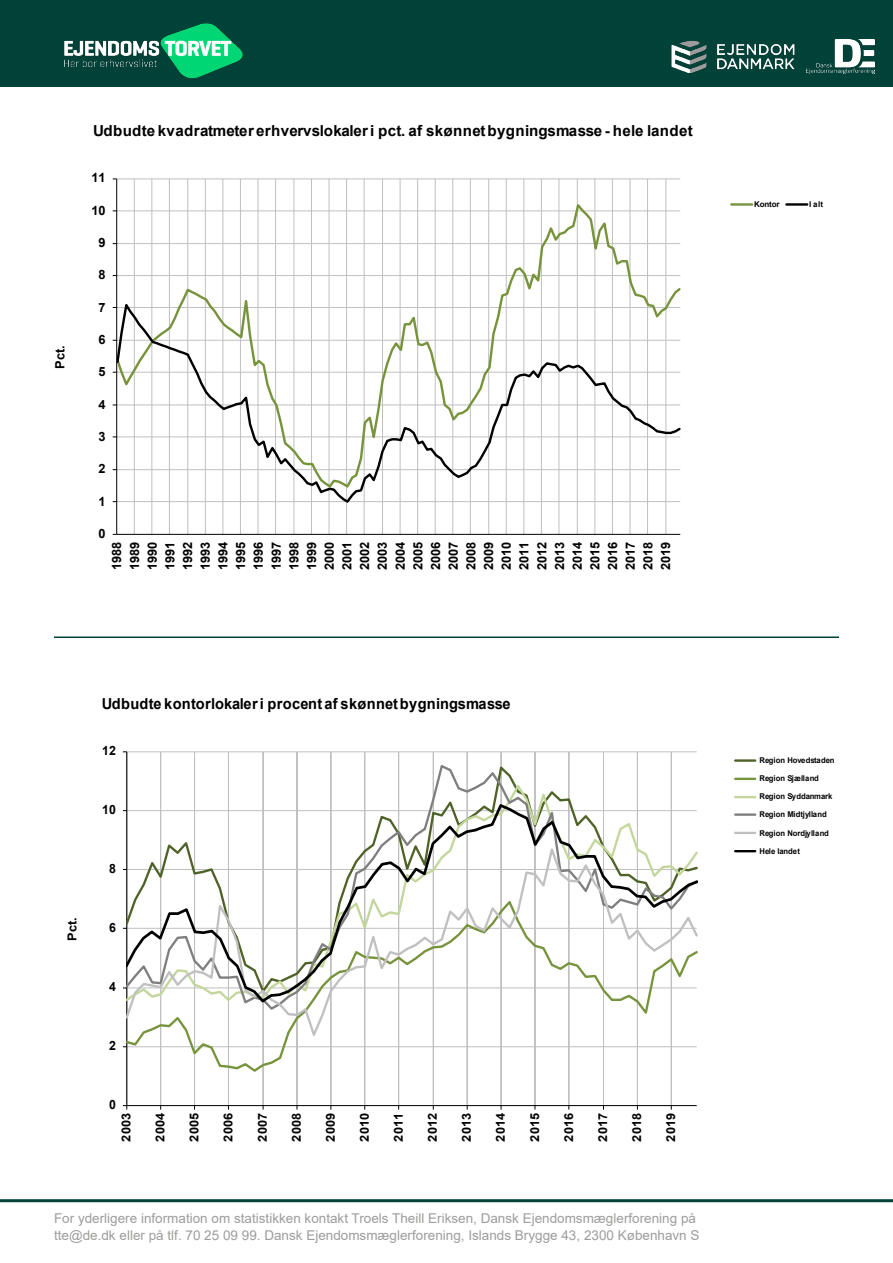
<style>
.page{position:relative;width:893px;height:1263px;background:#fff}
.page>*{position:absolute;margin:0;border:0;box-sizing:border-box;transform-origin:0 0}
.t1{font:700 15.15px "Arial";letter-spacing:.02em;color:#000}
.t2{font:13.5px/16.2px "Arial";color:#9c9d9b}
.t3{font:700 12.75px/17.7px "Arial";letter-spacing:.005em;color:#000;text-align:justify}
.t4{font:700 12.3px "Arial";letter-spacing:.005em;color:#000}
.t5{font:700 7.95px "Arial";letter-spacing:-.01em;color:#000}
</style>
<div class="page">
<hr style="left:0;top:1199px;width:893px;height:3px;background:#004238">
<hr style="left:54px;top:636px;width:785px;height:2px;background:#004238">
<hr style="left:0;top:0;width:1px;height:87px;background:#004238">
<hr style="left:127px;top:751px;width:570px;height:1px;background:#c0c0c0">
<hr style="left:160px;top:752px;width:1px;height:353px;background:#c0c0c0">
<hr style="left:194px;top:752px;width:1px;height:353px;background:#c0c0c0">
<hr style="left:228px;top:752px;width:1px;height:353px;background:#c0c0c0">
<hr style="left:263px;top:752px;width:1px;height:353px;background:#c0c0c0">
<hr style="left:297px;top:752px;width:1px;height:353px;background:#c0c0c0">
<hr style="left:330px;top:752px;width:1px;height:353px;background:#c0c0c0">
<hr style="left:364px;top:752px;width:1px;height:353px;background:#c0c0c0">
<hr style="left:398px;top:752px;width:1px;height:353px;background:#c0c0c0">
<hr style="left:433px;top:752px;width:1px;height:353px;background:#c0c0c0">
<hr style="left:467px;top:752px;width:1px;height:353px;background:#c0c0c0">
<hr style="left:501px;top:752px;width:1px;height:353px;background:#c0c0c0">
<hr style="left:535px;top:752px;width:1px;height:353px;background:#c0c0c0">
<hr style="left:568px;top:752px;width:1px;height:353px;background:#c0c0c0">
<hr style="left:603px;top:752px;width:1px;height:353px;background:#c0c0c0">
<hr style="left:637px;top:752px;width:1px;height:353px;background:#c0c0c0">
<hr style="left:671px;top:752px;width:1px;height:353px;background:#c0c0c0">
<hr style="left:126px;top:752px;width:1px;height:353px;background:#000">
<hr style="left:127px;top:1105px;width:570px;height:1px;background:#000">
<svg style="left:126px;top:1041px;width:571px;height:32px"></svg>
<svg style="left:126px;top:763px;width:545px;height:39px"></svg>
<svg style="left:126px;top:1004px;width:545px;height:37px"></svg>
<svg style="left:126px;top:802px;width:571px;height:202px"></svg>
<hr style="left:735px;top:759px;width:20px;height:3px;background:#4f6228">
<hr style="left:735px;top:778px;width:20px;height:2px;background:#77933c">
<hr style="left:735px;top:796px;width:20px;height:2px;background:#c3d69b">
<hr style="left:735px;top:813px;width:20px;height:3px;background:#7f7f7f">
<hr style="left:735px;top:832px;width:20px;height:2px;background:#c0c0c0">
<hr style="left:735px;top:850px;width:20px;height:2px;background:#000">
<hr style="left:117px;top:178px;width:563px;height:1px;background:#c0c0c0">
<hr style="left:134px;top:179px;width:1px;height:355px;background:#bfbfbf">
<hr style="left:151px;top:179px;width:1px;height:355px;background:#bfbfbf">
<hr style="left:169px;top:179px;width:1px;height:355px;background:#bfbfbf">
<hr style="left:187px;top:179px;width:1px;height:355px;background:#bfbfbf">
<hr style="left:205px;top:179px;width:1px;height:355px;background:#bfbfbf">
<hr style="left:222px;top:179px;width:1px;height:355px;background:#bfbfbf">
<hr style="left:240px;top:179px;width:1px;height:355px;background:#bfbfbf">
<hr style="left:258px;top:179px;width:1px;height:355px;background:#bfbfbf">
<hr style="left:275px;top:179px;width:1px;height:355px;background:#bfbfbf">
<hr style="left:294px;top:179px;width:1px;height:355px;background:#bfbfbf">
<hr style="left:311px;top:179px;width:1px;height:355px;background:#bfbfbf">
<hr style="left:329px;top:179px;width:1px;height:355px;background:#bfbfbf">
<hr style="left:346px;top:179px;width:1px;height:355px;background:#bfbfbf">
<hr style="left:364px;top:179px;width:1px;height:355px;background:#bfbfbf">
<hr style="left:382px;top:179px;width:1px;height:355px;background:#bfbfbf">
<hr style="left:400px;top:179px;width:1px;height:355px;background:#bfbfbf">
<hr style="left:417px;top:179px;width:1px;height:355px;background:#bfbfbf">
<hr style="left:435px;top:179px;width:1px;height:355px;background:#bfbfbf">
<hr style="left:452px;top:179px;width:1px;height:355px;background:#bfbfbf">
<hr style="left:470px;top:179px;width:1px;height:355px;background:#bfbfbf">
<hr style="left:488px;top:179px;width:1px;height:355px;background:#bfbfbf">
<hr style="left:506px;top:179px;width:1px;height:355px;background:#bfbfbf">
<hr style="left:523px;top:179px;width:1px;height:355px;background:#bfbfbf">
<hr style="left:541px;top:179px;width:1px;height:355px;background:#bfbfbf">
<hr style="left:558px;top:179px;width:1px;height:355px;background:#bfbfbf">
<hr style="left:577px;top:179px;width:1px;height:355px;background:#bfbfbf">
<hr style="left:594px;top:179px;width:1px;height:355px;background:#bfbfbf">
<hr style="left:612px;top:179px;width:1px;height:355px;background:#bfbfbf">
<hr style="left:630px;top:179px;width:1px;height:355px;background:#bfbfbf">
<hr style="left:647px;top:179px;width:1px;height:355px;background:#bfbfbf">
<hr style="left:665px;top:179px;width:1px;height:355px;background:#bfbfbf">
<hr style="left:116px;top:179px;width:1px;height:355px;background:#000">
<hr style="left:117px;top:534px;width:563px;height:1px;background:#000">
<svg style="left:116px;top:200px;width:565px;height:98px"></svg>
<svg style="left:116px;top:298px;width:565px;height:207px"></svg>
<hr style="left:731px;top:203px;width:21px;height:3px;background:#77933c">
<hr style="left:786px;top:203px;width:21px;height:3px;background:#000">
<div style="left:1px;top:0;width:892px;height:87px;background:#004238"></div>
<img style="left:64px;top:23px;width:179px;height:56px">
<img style="left:806px;top:39px;width:68px;height:35px">
<img style="left:671px;top:40px;width:124px;height:33px">
<p class="t1" style="left:93px;top:120px;width:601px">Udbudte kvadratmeter erhvervslokaler i pct. af skønnet bygningsmasse - hele landet</p>
<p class="t3" style="left:91px;top:169px;width:16px">11</p>
<p class="t3" style="left:91px;top:201px;width:16px">10</p>
<p class="t3" style="left:98px;top:234px;width:9px">9</p>
<p class="t3" style="left:98px;top:266px;width:9px">8</p>
<p class="t3" style="left:51px;top:369px;width:25px;rotate:-90deg">Pct.</p>
<p class="t3" style="left:98px;top:298px;width:9px">7</p>
<p class="t3" style="left:98px;top:331px;width:9px">6</p>
<p class="t3" style="left:98px;top:363px;width:9px">5</p>
<p class="t3" style="left:98px;top:395px;width:9px">4</p>
<p class="t3" style="left:98px;top:428px;width:9px">3</p>
<p class="t3" style="left:98px;top:460px;width:9px">2</p>
<p class="t3" style="left:98px;top:492px;width:9px">1</p>
<p class="t3" style="left:98px;top:525px;width:9px">0</p>
<p class="t3" style="left:108px;top:570px;width:30px;rotate:-90deg">1988<br>1989<br>1990<br>1991<br>1992<br>1993<br>1994<br>1995<br>1996<br>1997<br>1998<br>1999<br>2000<br>2001<br>2002<br>2003<br>2004<br>2005<br>2006<br>2007<br>2008<br>2009<br>2010<br>2011<br>2012<br>2013<br>2014<br>2015<br>2016<br>2017<br>2018<br>2019</p>
<p class="t4" style="left:63px;top:941px;width:25px;rotate:-90deg">Pct.</p>
<p class="t1" style="left:102px;top:693px;width:410px">Udbudte kontorlokaler i procent af skønnet bygningsmasse</p>
<p class="t3" style="left:102px;top:742px;width:15px">12</p>
<p class="t3" style="left:102px;top:801px;width:15px">10</p>
<p class="t3" style="left:109px;top:860px;width:8px">8</p>
<p class="t3" style="left:109px;top:919px;width:8px">6</p>
<p class="t3" style="left:109px;top:978px;width:8px">4</p>
<p class="t3" style="left:109px;top:1037px;width:8px">2</p>
<p class="t3" style="left:109px;top:1096px;width:8px">0</p>
<p class="t4" style="left:118px;top:1141px;width:30px;rotate:-90deg">2003</p>
<p class="t4" style="left:152px;top:1141px;width:30px;rotate:-90deg">2004</p>
<p class="t4" style="left:186px;top:1141px;width:30px;rotate:-90deg">2005</p>
<p class="t4" style="left:220px;top:1141px;width:30px;rotate:-90deg">2006</p>
<p class="t4" style="left:254px;top:1141px;width:30px;rotate:-90deg">2007</p>
<p class="t4" style="left:288px;top:1141px;width:30px;rotate:-90deg">2008</p>
<p class="t4" style="left:322px;top:1141px;width:30px;rotate:-90deg">2009</p>
<p class="t4" style="left:356px;top:1141px;width:30px;rotate:-90deg">2010</p>
<p class="t4" style="left:390px;top:1141px;width:30px;rotate:-90deg">2011</p>
<p class="t4" style="left:424px;top:1141px;width:30px;rotate:-90deg">2012</p>
<p class="t4" style="left:458px;top:1141px;width:30px;rotate:-90deg">2013</p>
<p class="t4" style="left:492px;top:1141px;width:30px;rotate:-90deg">2014</p>
<p class="t4" style="left:526px;top:1141px;width:30px;rotate:-90deg">2015</p>
<p class="t4" style="left:560px;top:1141px;width:30px;rotate:-90deg">2016</p>
<p class="t4" style="left:594px;top:1141px;width:30px;rotate:-90deg">2017</p>
<p class="t4" style="left:628px;top:1141px;width:30px;rotate:-90deg">2018</p>
<p class="t4" style="left:662px;top:1141px;width:30px;rotate:-90deg">2019</p>
<p class="t2" style="left:54px;top:1210px;width:647px">For yderligere information om statistikken kontakt Troels Theill Eriksen, Dansk Ejendomsmæglerforening på tte@de.dk eller på tlf. 70 25 09 99. Dansk Ejendomsmæglerforening, Islands Brygge 43, 2300 København S</p>
<p class="t5" style="left:754px;top:198px;width:27px">Kontor</p>
<p class="t5" style="left:809px;top:198px;width:15px">I alt</p>
<p class="t5" style="left:760px;top:755px;width:76px">Region Hovedstaden</p>
<p class="t5" style="left:760px;top:773px;width:61px">Region Sjælland</p>
<p class="t5" style="left:760px;top:791px;width:74px">Region Syddanmark</p>
<p class="t5" style="left:760px;top:809px;width:69px">Region Midtjylland</p>
<p class="t5" style="left:760px;top:827px;width:71px">Region Nordjylland</p>
<p class="t5" style="left:760px;top:845px;width:42px">Hele landet</p>
</div>
